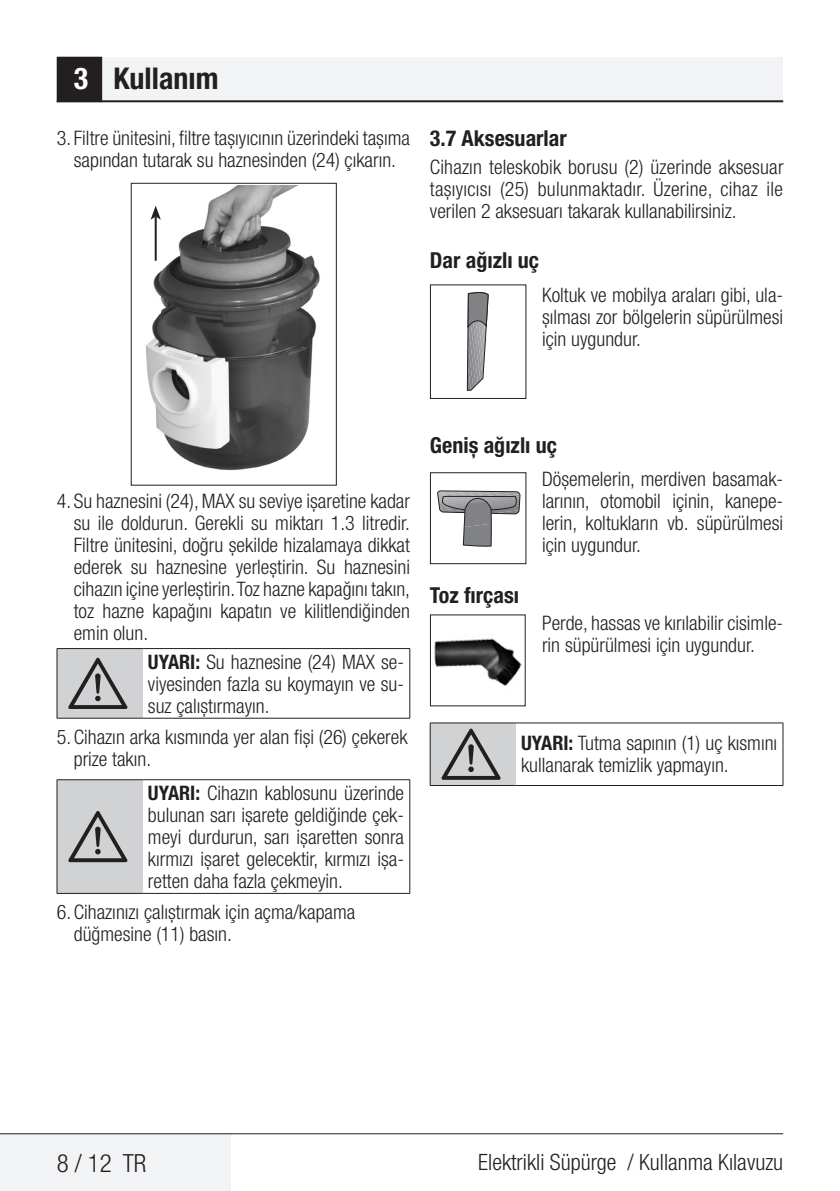
<style>
.page{position:relative;width:840px;height:1191px;background:#fff}
.page>*{position:absolute;margin:0;border:0;box-sizing:border-box;transform-origin:0 0}
.t1{font:64px "ZIWARNUN";color:#231f20}
.t2{font:700 condensed 30px "Helvetica Neue LT Pro";color:#231f20}
.t3{font:300 condensed 25px "Helvetica Neue LT Pro";color:#231f20}
.t4{font:300 condensed 22.4px "Helvetica Neue LT Pro";color:#231f20}
.t5{font:700 condensed 22px "Helvetica Neue LT Pro";color:#231f20}
.t6{font:300 condensed 20px/22px "Helvetica Neue LT Pro";color:#231f20;text-align:justify}
.s1{color:#fff}
.s2{font-weight:700}
</style>
<div class="page">
<div style="left:0;top:1133px;width:230px;height:58px;background:#f2f3f4"></div>
<hr style="left:0;top:1133px;width:782px;height:1px;background:#231f20">
<div style="left:57px;top:57px;width:725px;height:45px;background:#f2f3f4"></div>
<hr style="left:57px;top:100px;width:725px;height:2px;background:#231f20">
<div style="left:58px;top:58px;width:43px;height:43px;background:#231f20"></div>
<div style="left:57px;top:57px;width:45px;height:45px;border:2px solid #231f20"></div>
<img style="left:130px;top:185px;width:190px;height:299px">
<div style="left:131px;top:183px;width:205px;height:303px;border:1px solid #231f20"></div>
<hr style="left:155px;top:217px;width:2px;height:44px;background:#231f20">
<svg style="left:150px;top:206px;width:11px;height:14px"></svg>
<div style="left:57px;top:648px;width:85px;height:70px;background:#d1d2d4"></div>
<hr style="left:142px;top:648px;width:268px;height:1px;background:#231f20">
<hr style="left:409px;top:649px;width:1px;height:69px;background:#231f20">
<hr style="left:142px;top:718px;width:268px;height:1px;background:#231f20">
<hr style="left:57px;top:718px;width:85px;height:1px;background:#231f20">
<hr style="left:57px;top:648px;width:85px;height:1px;background:#231f20">
<hr style="left:57px;top:649px;width:1px;height:69px;background:#231f20">
<div style="left:57px;top:779px;width:85px;height:114px;background:#d1d2d4"></div>
<hr style="left:142px;top:779px;width:268px;height:1px;background:#231f20">
<hr style="left:409px;top:780px;width:1px;height:113px;background:#231f20">
<hr style="left:142px;top:893px;width:268px;height:1px;background:#231f20">
<hr style="left:57px;top:893px;width:85px;height:1px;background:#231f20">
<hr style="left:57px;top:779px;width:85px;height:1px;background:#231f20">
<hr style="left:57px;top:780px;width:1px;height:113px;background:#231f20">
<svg style="left:429px;top:284px;width:97px;height:115px"></svg>
<svg style="left:429px;top:472px;width:97px;height:92px"></svg>
<img style="left:434px;top:638px;width:88px;height:48px">
<div style="left:430px;top:723px;width:85px;height:62px;background:#d1d2d4"></div>
<hr style="left:515px;top:722px;width:267px;height:1px;background:#231f20">
<hr style="left:782px;top:723px;width:1px;height:62px;background:#231f20">
<hr style="left:515px;top:785px;width:267px;height:1px;background:#231f20">
<hr style="left:429px;top:785px;width:86px;height:1px;background:#231f20">
<hr style="left:429px;top:722px;width:86px;height:1px;background:#231f20">
<hr style="left:429px;top:723px;width:1px;height:62px;background:#231f20">
<h2 class="t2" style="left:74px;top:60px;width:146px"><span class="s1">3</span> Kullanım</h2>
<p class="t6" style="left:57px;top:127px;width:354px;text-align:center">3. Filtre ünitesini, filtre taşıyıcının üzerindeki taşıma sapından tutarak su haznesinden (24) çıkarın.</p>
<p class="t5" style="left:429px;top:125px;width:138px">3.7 Aksesuarlar</p>
<p class="t6" style="left:429px;top:156px;width:355px">Cihazın teleskobik borusu (2) üzerinde aksesuar taşıyıcısı (25) bulunmaktadır. Üzerine, cihaz ile verilen 2 aksesuarı takarak kullanabilirsiniz.</p>
<p class="t5" style="left:429px;top:247px;width:111px">Dar ağızlı uç</p>
<p class="t6" style="left:541px;top:283px;width:242px">Koltuk ve mobilya araları gibi, ula&shy;şılması zor bölgelerin süpürülmesi için uygundur.</p>
<p class="t6" style="left:74px;top:490px;width:337px;text-indent:-17px">4. Su haznesini (24), MAX su seviye işaretine kadar su ile doldurun. Gerekli su miktarı 1.3 litredir.<br>Filtre ünitesini, doğru şekilde hizalamaya dikkat ederek su haznesine yerleştirin. Su haznesini cihazın içine yerleştirin. Toz hazne kapağını takın, toz hazne kapağını kapatın ve kilitlendiğinden emin olun.</p>
<h1 class="t1" style="left:68px;top:649px;width:63px">A</h1>
<p class="t6" style="left:148px;top:650px;width:257px"><span class="s2">UYARI:</span> Su haznesine (24) MAX se&shy;viyesinden fazla su koymayın ve su&shy;suz çalıştırmayın.</p>
<p class="t6" style="left:74px;top:725px;width:335px;text-indent:-17px">5. Cihazın arka kısmında yer alan fişi (26) çekerek prize takın.</p>
<p class="t6" style="left:148px;top:781px;width:257px"><span class="s2">UYARI:</span> Cihazın kablosunu üzerinde bulunan sarı işarete geldiğinde çek&shy;meyi durdurun, sarı işaretten sonra kırmızı işaret gelecektir, kırmızı işa&shy;retten daha fazla çekmeyin.</p>
<p class="t6" style="left:74px;top:900px;width:283px;text-indent:-17px">6. Cihazınızı çalıştırmak için açma/kapama düğmesine (11) basın.</p>
<h1 class="t1" style="left:68px;top:802px;width:63px">A</h1>
<p class="t5" style="left:429px;top:432px;width:129px">Geniş ağızlı uç</p>
<p class="t6" style="left:541px;top:468px;width:242px">Döşemelerin, merdiven basamak&shy;larının, otomobil içinin, kanepe&shy;lerin, koltukların vb. süpürülmesi için uygundur.</p>
<p class="t5" style="left:429px;top:581px;width:91px">Toz fırçası</p>
<p class="t6" style="left:541px;top:612px;width:242px">Perde, hassas ve kırılabilir cisimle&shy;rin süpürülmesi için uygundur.</p>
<h1 class="t1" style="left:441px;top:720px;width:63px">A</h1>
<p class="t6" style="left:521px;top:732px;width:257px"><span class="s2">UYARI:</span> Tutma sapının (1) uç kısmını kullanarak temizlik yapmayın.</p>
<p class="t3" style="left:57px;top:1148px;width:91px">8 / 12 TR</p>
<p class="t4" style="left:478px;top:1149px;width:306px">Elektrikli Süpürge / Kullanma Kılavuzu</p>
</div>
